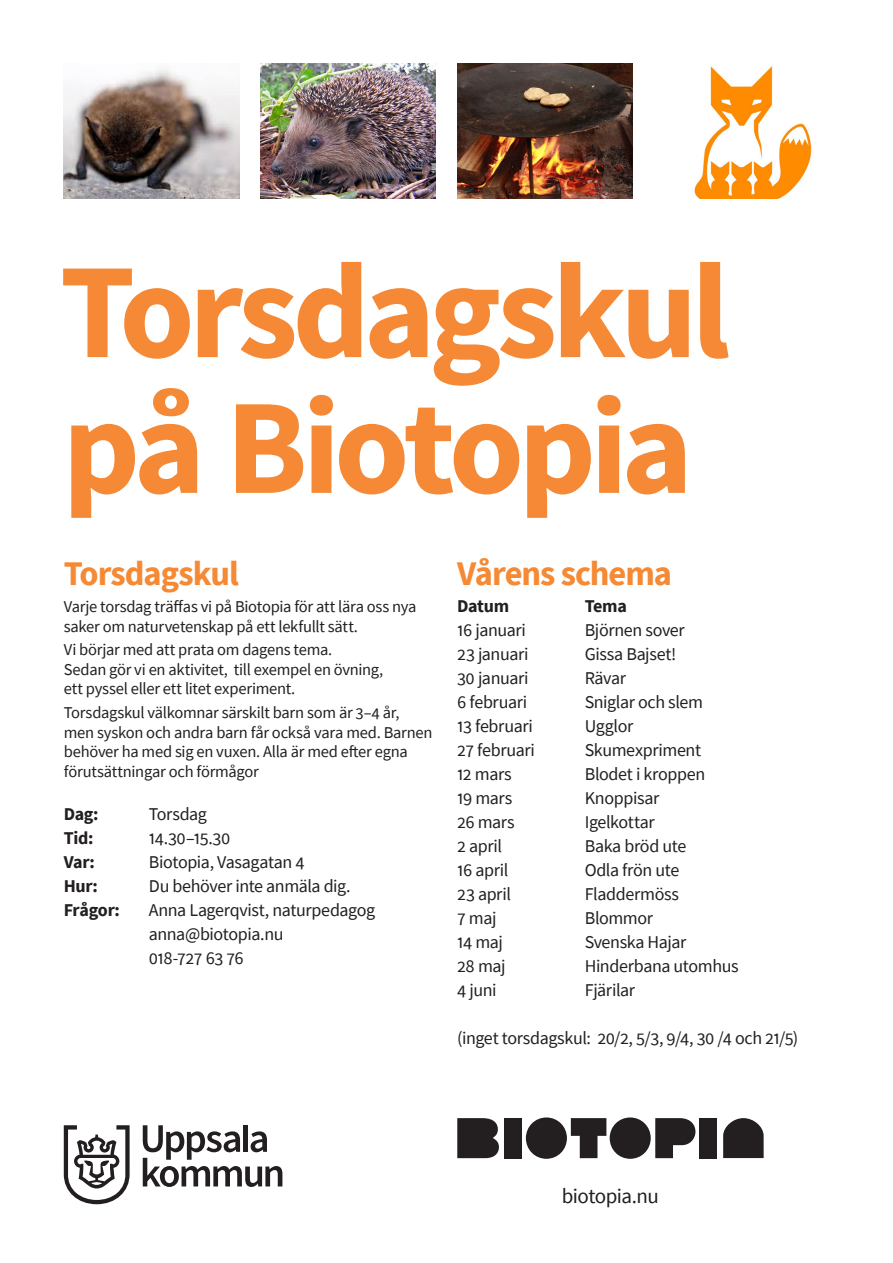
<style>
.page{position:relative;width:893px;height:1263px;background:#fff}
.page>*{position:absolute;margin:0;border:0;box-sizing:border-box;transform-origin:0 0}
.Stort_rubrik{font:700 135.75px/135.8px "Source Sans Pro";letter-spacing:-.045em;color:#f58935}
.Stort_rubrik-2{font:700 34.5px "Source Sans Pro";letter-spacing:-.03em;color:#f58934}
.Brödtext{font:21px "Source Sans Pro";letter-spacing:-.025em;color:#231f20}
.Brödtext-2{font:18px "Source Sans Pro";letter-spacing:-.02em;color:#231f20}
.Brödtext-3{font:700 18px "Source Sans Pro";letter-spacing:-.02em;color:#231f20}
.Brödtext-4{font:16.5px/19.5px "Source Sans Pro";letter-spacing:-.015em;color:#231f20}
</style>
<div class="page">
<svg style="left:143px;top:1125px;width:139px;height:62px"></svg>
<div style="left:243px;top:1125px;width:5px;height:27px;background:#231f20"></div>
<svg style="left:64px;top:1125px;width:66px;height:79px"></svg>
<div style="left:504px;top:1118px;width:17px;height:40px;background:#231f20"></div>
<svg style="left:571px;top:1118px;width:35px;height:40px"></svg>
<div style="left:699px;top:1118px;width:18px;height:40px;background:#231f20"></div>
<svg style="left:723px;top:1118px;width:41px;height:40px;background:#3c393a"></svg>
<svg style="left:457px;top:1118px;width:42px;height:40px;background:#332f30"></svg>
<div style="left:526px;top:1117px;width:41px;height:42px;background:#231f20;border-radius:50%"></div>
<div style="left:610px;top:1117px;width:41px;height:42px;background:#231f20;border-radius:50%"></div>
<svg style="left:655px;top:1118px;width:40px;height:40px"></svg>
<img style="left:64px;top:69px;width:175px;height:129px">
<img style="left:260px;top:64px;width:176px;height:134px">
<img style="left:457px;top:64px;width:175px;height:134px">
<img style="left:694px;top:66px;width:118px;height:132px">
<p class="Stort_rubrik" style="left:60px;top:242px;width:672px">Torsdagskul på Biotopia</p>
<p class="Stort_rubrik-2" style="left:64px;top:550px;width:177px">Torsdagskul</p>
<p class="Brödtext-4" style="left:64px;top:597px;width:354px">Varje torsdag träffas vi på Biotopia för att lära oss nya saker om naturvetenskap på ett lekfullt sätt.</p>
<p class="Brödtext-4" style="left:64px;top:640px;width:321px">Vi börjar med att prata om dagens tema.<br>Sedan gör vi en aktivitet, till exempel en övning, ett pyssel eller ett litet experiment.</p>
<p class="Brödtext-4" style="left:64px;top:703px;width:370px">Torsdagskul välkomnar särskilt barn som är 3–4 år, men syskon och andra barn får också vara med. Barnen behöver ha med sig en vuxen. Alla är med efter egna förutsättningar och förmågor</p>
<p class="Brödtext-3" style="left:64px;top:802px;width:36px">Dag:</p>
<p class="Brödtext-2" style="left:149px;top:803px;width:60px">Torsdag</p>
<p class="Brödtext-3" style="left:64px;top:826px;width:31px">Tid:</p>
<p class="Brödtext-2" style="left:149px;top:827px;width:83px">14.30–15.30</p>
<p class="Brödtext-3" style="left:64px;top:850px;width:33px">Var:</p>
<p class="Brödtext-2" style="left:149px;top:851px;width:157px">Biotopia, Vasagatan 4</p>
<p class="Brödtext-3" style="left:64px;top:874px;width:36px">Hur:</p>
<p class="Brödtext-2" style="left:149px;top:875px;width:203px">Du behöver inte anmäla dig.</p>
<p class="Brödtext-3" style="left:64px;top:898px;width:58px">Frågor:</p>
<p class="Brödtext-2" style="left:149px;top:899px;width:228px">Anna Lagerqvist, naturpedagog</p>
<p class="Brödtext-2" style="left:149px;top:923px;width:136px">anna@biotopia.nu</p>
<p class="Brödtext-2" style="left:149px;top:947px;width:97px">018-727 63 76</p>
<p class="Stort_rubrik-2" style="left:457px;top:550px;width:217px">Vårens schema</p>
<p class="Brödtext-3" style="left:457px;top:594px;width:54px">Datum</p>
<p class="Brödtext-3" style="left:585px;top:594px;width:44px">Tema</p>
<p class="Brödtext-2" style="left:457px;top:619px;width:70px">16 januari</p>
<p class="Brödtext-2" style="left:585px;top:619px;width:102px">Björnen sover</p>
<p class="Brödtext-2" style="left:457px;top:643px;width:73px">23 januari</p>
<p class="Brödtext-2" style="left:585px;top:643px;width:93px">Gissa Bajset!</p>
<p class="Brödtext-2" style="left:457px;top:667px;width:73px">30 januari</p>
<p class="Brödtext-2" style="left:585px;top:667px;width:43px">Rävar</p>
<p class="Brödtext-2" style="left:457px;top:691px;width:72px">6 februari</p>
<p class="Brödtext-2" style="left:585px;top:691px;width:120px">Sniglar och slem</p>
<p class="Brödtext-2" style="left:457px;top:715px;width:77px">13 februari</p>
<p class="Brödtext-2" style="left:585px;top:715px;width:50px">Ugglor</p>
<p class="Brödtext-2" style="left:457px;top:739px;width:79px">27 februari</p>
<p class="Brödtext-2" style="left:585px;top:739px;width:118px">Skumexpriment</p>
<p class="Brödtext-2" style="left:457px;top:763px;width:56px">12 mars</p>
<p class="Brödtext-2" style="left:585px;top:763px;width:122px">Blodet i kroppen</p>
<p class="Brödtext-2" style="left:457px;top:787px;width:57px">19 mars</p>
<p class="Brödtext-2" style="left:585px;top:787px;width:76px">Knoppisar</p>
<p class="Brödtext-2" style="left:457px;top:811px;width:59px">26 mars</p>
<p class="Brödtext-2" style="left:585px;top:811px;width:72px">Igelkottar</p>
<p class="Brödtext-2" style="left:457px;top:835px;width:46px">2 april</p>
<p class="Brödtext-2" style="left:585px;top:835px;width:103px">Baka bröd ute</p>
<p class="Brödtext-2" style="left:457px;top:859px;width:53px">16 april</p>
<p class="Brödtext-2" style="left:585px;top:859px;width:96px">Odla frön ute</p>
<p class="Brödtext-2" style="left:457px;top:883px;width:55px">23 april</p>
<p class="Brödtext-2" style="left:585px;top:883px;width:96px">Fladdermöss</p>
<p class="Brödtext-2" style="left:457px;top:907px;width:41px">7 maj</p>
<p class="Brödtext-2" style="left:585px;top:907px;width:70px">Blommor</p>
<p class="Brödtext-2" style="left:457px;top:931px;width:47px">14 maj</p>
<p class="Brödtext-2" style="left:585px;top:931px;width:103px">Svenska Hajar</p>
<p class="Brödtext-2" style="left:457px;top:955px;width:50px">28 maj</p>
<p class="Brödtext-2" style="left:585px;top:955px;width:156px">Hinderbana utomhus</p>
<p class="Brödtext-2" style="left:457px;top:979px;width:41px">4 juni</p>
<p class="Brödtext-2" style="left:585px;top:979px;width:52px">Fjärilar</p>
<p class="Brödtext-2" style="left:457px;top:1027px;width:343px">(inget torsdagskul: 20/2, 5/3, 9/4, 30 /4 och 21/5)</p>
<p class="Brödtext" style="left:562px;top:1183px;width:99px">biotopia.nu</p>
</div>
